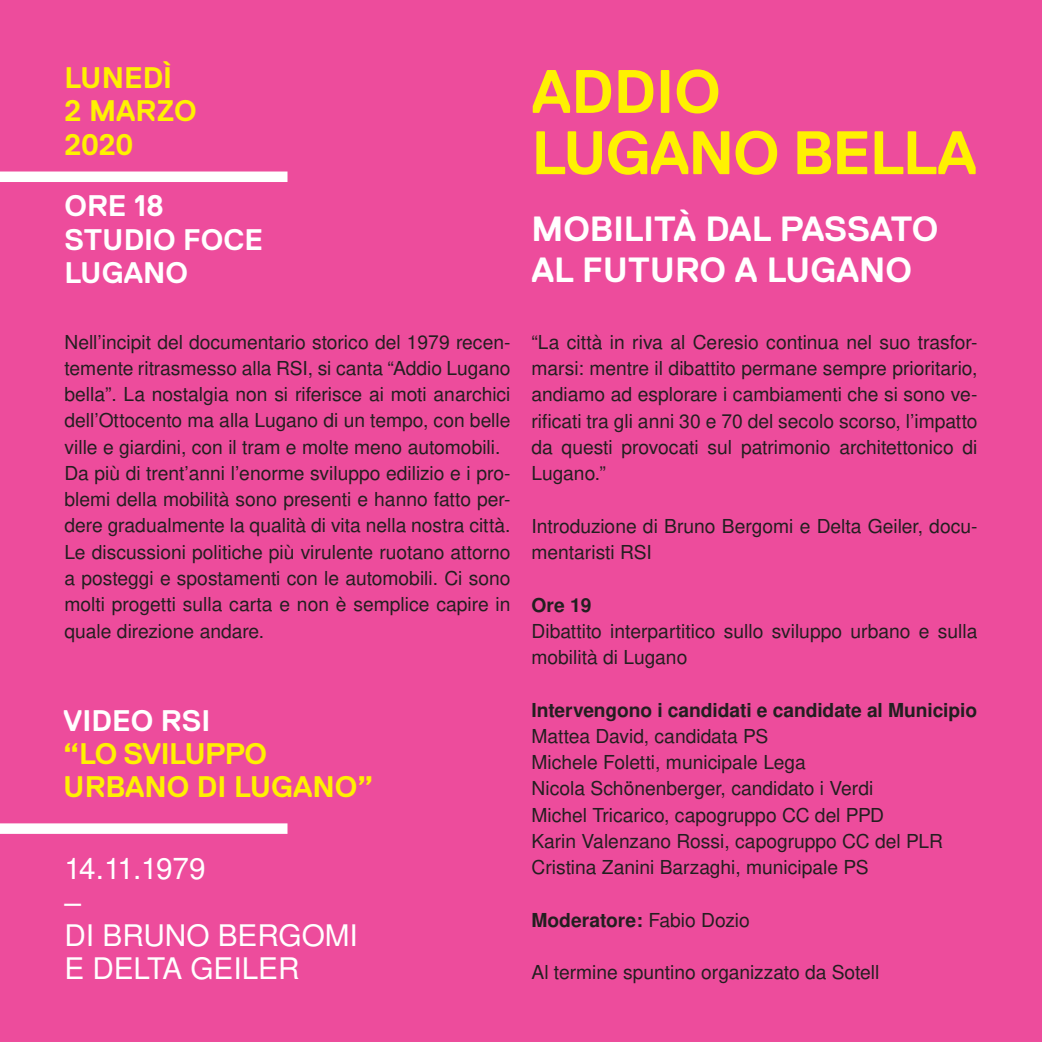
<style>
.page{position:relative;width:1042px;height:1042px;background:#ed4c9c}
.page>*{position:absolute;margin:0;border:0;box-sizing:border-box;transform-origin:0 0}
.t1{font:700 61.25px/61.2px "Replica";letter-spacing:-.02em;color:#fff101}
.t2{font:700 35px/40.2px "Replica";color:#fff}
.t3{font:700 29.75px/33.2px "Replica";color:#fff101}
.t4{font:29.75px/33.2px "Nimbus San L";color:#fff}
.t5{font:700 29.75px/33.2px "Replica";color:#fff}
.t6{font:19.25px/26.2px "Nimbus San L";color:#231f20}
.t7{font:700 19.25px "Nimbus San L";letter-spacing:-.005em;color:#231f20}
.s1{font-weight:400}
</style>
<div class="page">
<div style="left:0;top:823px;width:287px;height:11px;background:#fff"></div>
<div style="left:0;top:171px;width:287px;height:11px;background:#fff"></div>
<h3 class="t3" style="left:64px;top:61px;width:134px">LUNEDÌ<br>2 MARZO<br>2020</h3>
<h3 class="t5" style="left:64px;top:190px;width:200px">ORE 18<br>STUDIO FOCE<br>LUGANO</h3>
<p class="t6" style="left:64px;top:328px;width:447px">Nell’incipit del documentario storico del 1979 recen&shy;temente ritrasmesso alla RSI, si canta “Addio Lugano bella”. La nostalgia non si riferisce ai moti anarchici dell’Ottocento ma alla Lugano di un tempo, con belle ville e giardini, con il tram e molte meno automobili.<br>Da più di trent’anni l’enorme sviluppo edilizio e i pro&shy;blemi della mobilità sono presenti e hanno fatto per&shy;dere gradualmente la qualità di vita nella nostra città.<br>Le discussioni politiche più virulente ruotano attorno a posteggi e spostamenti con le automobili. Ci sono molti progetti sulla carta e non è semplice capire in quale direzione andare.</p>
<h3 class="t5" style="left:63px;top:704px;width:148px">VIDEO RSI</h3>
<h3 class="t3" style="left:63px;top:737px;width:312px">“LO SVILUPPO<br>URBANO DI LUGANO”</h3>
<h3 class="t4" style="left:64px;top:851px;width:295px">14.11.1979<br>–<br>DI BRUNO BERGOMI<br>E DELTA GEILER</h3>
<h1 class="t1" style="left:531px;top:61px;width:447px">ADDIO<br>LUGANO BELLA</h1>
<h2 class="t2" style="left:531px;top:209px;width:408px">MOBILITÀ DAL PASSATO<br>AL FUTURO A LUGANO</h2>
<p class="t6" style="left:531px;top:328px;width:447px;text-align:justify">“La città in riva al Ceresio continua nel suo trasfor&shy;marsi: mentre il dibattito permane sempre prioritario, andiamo ad esplorare i cambiamenti che si sono ve&shy;rificati tra gli anni 30 e 70 del secolo scorso, l’impatto da questi provocati sul patrimonio architettonico di Lugano.”</p>
<p class="t6" style="left:531px;top:512px;width:447px">Introduzione di Bruno Bergomi e Delta Geiler, docu&shy;mentaristi RSI</p>
<p class="t7" style="left:531px;top:591px;width:62px">Ore 19</p>
<p class="t6" style="left:531px;top:617px;width:447px">Dibattito interpartitico sullo sviluppo urbano e sulla mobilità di Lugano</p>
<p class="t7" style="left:531px;top:696px;width:447px">Intervengono i candidati e candidate al Municipio</p>
<p class="t6" style="left:531px;top:722px;width:413px">Mattea David, candidata PS<br>Michele Foletti, municipale Lega<br>Nicola Schönenberger, candidato i Verdi<br>Michel Tricarico, capogruppo CC del PPD<br>Karin Valenzano Rossi, capogruppo CC del PLR Cristina Zanini Barzaghi, municipale PS</p>
<p class="t7" style="left:531px;top:906px;width:220px">Moderatore: <span class="s1">Fabio Dozio</span></p>
<p class="t6" style="left:531px;top:958px;width:349px">Al termine spuntino organizzato da Sotell</p>
</div>
